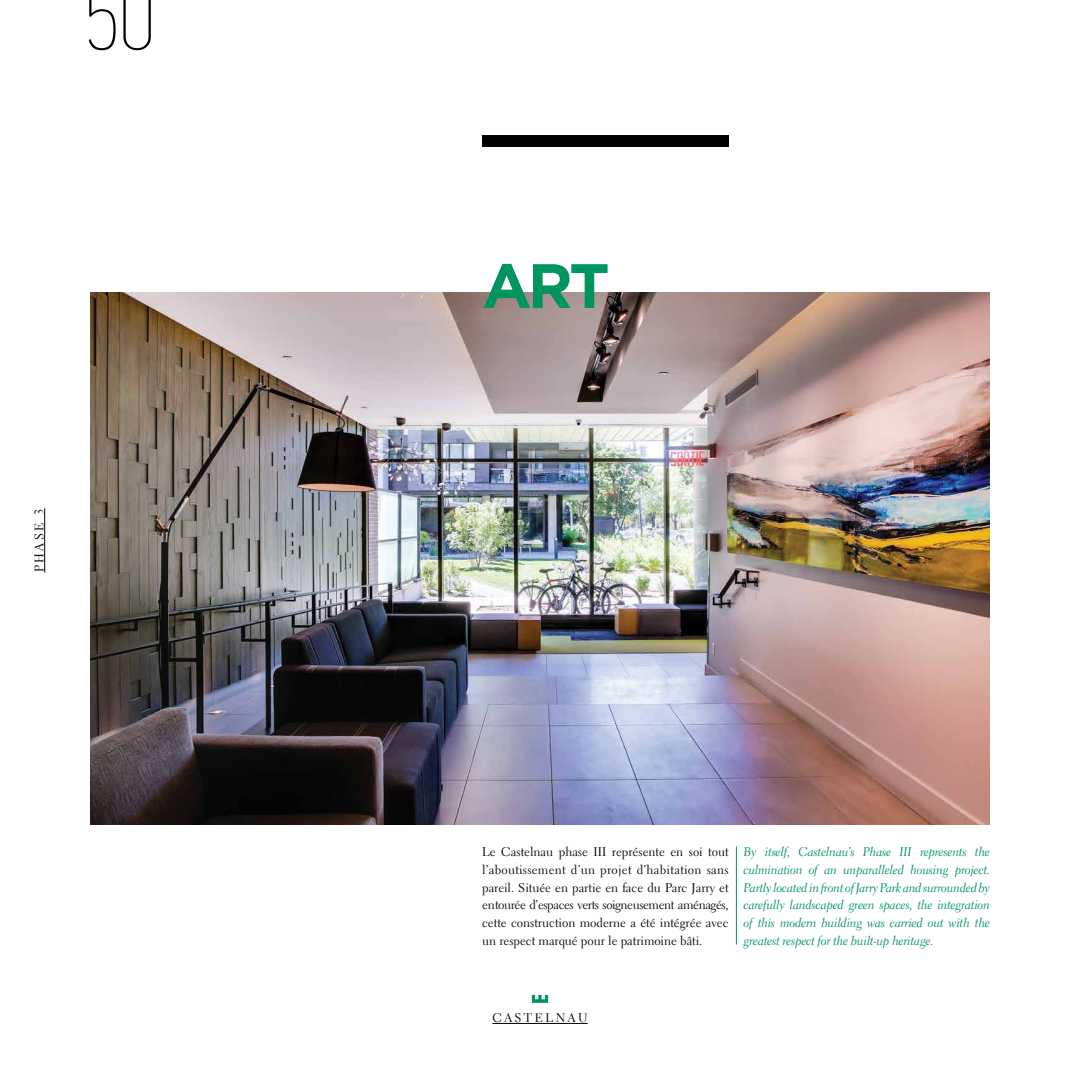
<style>
.page{position:relative;width:1080px;height:1080px;background:#fff}
.page>*{position:absolute;margin:0;border:0;box-sizing:border-box;transform-origin:0 0}
.t1{font:700 62.5px "Gotham";color:#00955e}
.t2{font:12.62px/17.6px "Electra LH Cursive";letter-spacing:-.02em;color:#00955e;text-align:justify}
.t3{font:12.62px/17.6px "Electra LH";color:#000;text-align:justify}
.t4{font:12.5px "Electra LH";letter-spacing:.2em;color:#000}
</style>
<div class="page">
<hr style="left:492px;top:1023px;width:96px;height:1px;background:#000">
<svg style="left:532px;top:995px;width:16px;height:8px"></svg>
<svg style="left:89px;top:0;width:62px;height:50px"></svg>
<img style="left:90px;top:292px;width:900px;height:533px">
<hr style="left:736px;top:846px;width:1px;height:99px;background:#00955e">
<div style="left:482px;top:135px;width:247px;height:11px;background:#000"></div>
<hr style="left:44px;top:508px;width:1px;height:64px;background:#000">
<p class="t4" style="left:31px;top:572px;width:66px;rotate:-90deg">PHASE 3</p>
<h1 class="t1" style="left:482px;top:250px;width:129px">ART</h1>
<p class="t3" style="left:482px;top:843px;width:248px">Le Castelnau phase III représente en soi tout l’aboutissement d’un projet d’habitation sans pareil. Située en partie en face du Parc Jarry et entourée d’espaces verts soigneusement aménagés, cette construction moderne a été intégrée avec un respect marqué pour le patrimoine bâti.</p>
<p class="t2" style="left:744px;top:843px;width:248px">By itself, Castelnau’s Phase III represents the culmination of an unparalleled housing project.<br>Partly located in front of Jarry Park and surrounded by carefully landscaped green spaces, the integration of this modern building was carried out with the greatest respect for the built-up heritage.</p>
<p class="t4" style="left:492px;top:1010px;width:97px">CASTELNAU</p>
</div>
